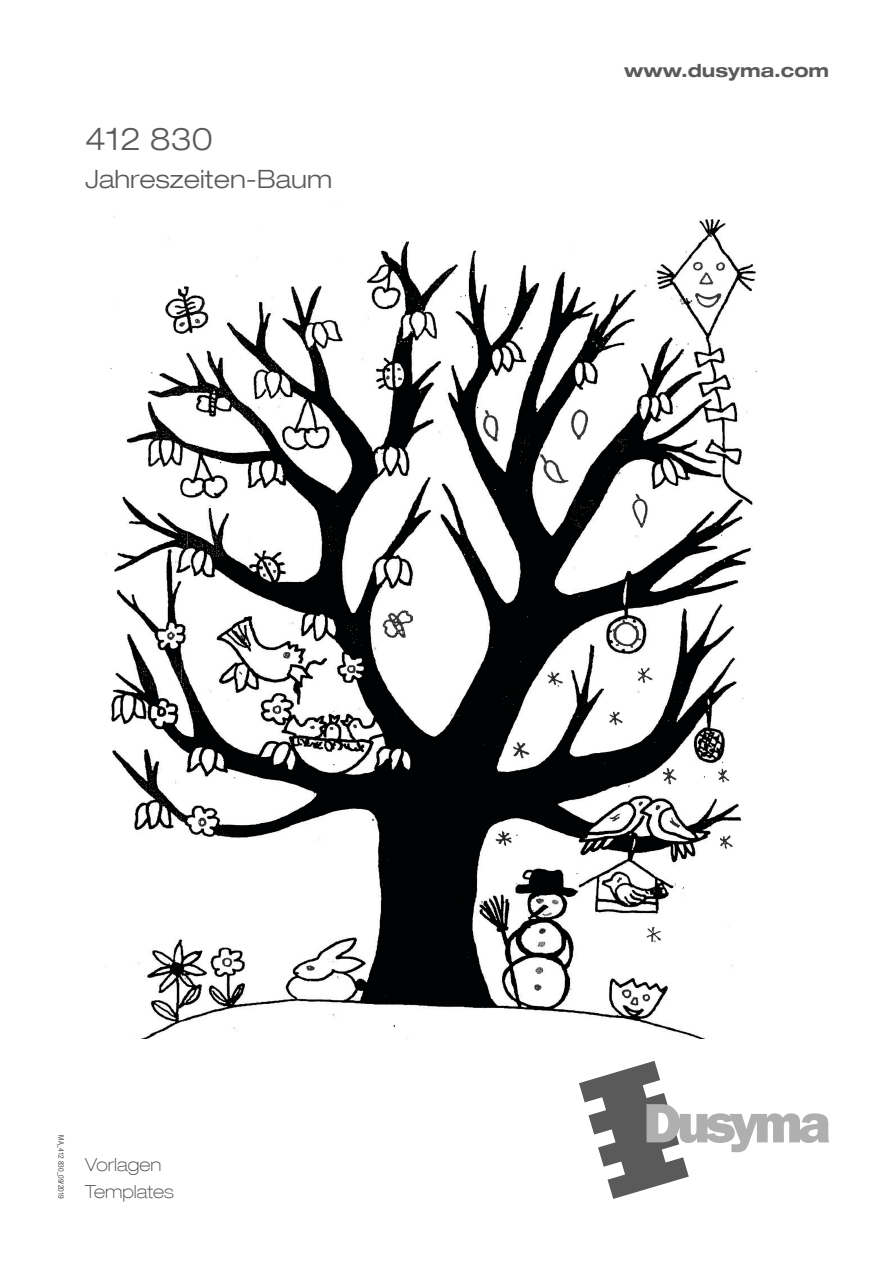
<style>
.page{position:relative;width:893px;height:1263px;background:#fff}
.page>*{position:absolute;margin:0;border:0;box-sizing:border-box;transform-origin:0 0}
.Überschrift_4{font:300 expanded 31.5px "Helvetica Neue LT Com";color:#5a5a5a}
.Überschrift_4-2{font:300 expanded 25.2px "Helvetica Neue LT Com";color:#5a5a5a}
.Überschrift_4-3{font:700 expanded 18.15px "Helvetica Neue LT Com";color:#5a5a5a}
.Überschrift_4-4{font:100 expanded 18px "Helvetica Neue LT Com";color:#4d4d4c}
.t1{font:300 condensed 7.5px "Helvetica Neue LT Com";color:#131413}
</style>
<div class="page">
<svg style="left:579px;top:1061px;width:250px;height:138px"></svg>
<img style="left:106px;top:216px;width:651px;height:822px">
<p class="Überschrift_4" style="left:85px;top:119px;width:129px">412 830</p>
<p class="Überschrift_4-2" style="left:85px;top:163px;width:249px">Jahreszeiten-Baum</p>
<p class="Überschrift_4-3" style="left:624px;top:58px;width:206px">www.dusyma.com</p>
<p class="t1" style="left:65px;top:1135px;width:65px;rotate:90deg">MA_412 830_09/2019</p>
<p class="Überschrift_4-4" style="left:85px;top:1154px;width:78px">Vorlagen</p>
<p class="Überschrift_4-4" style="left:85px;top:1180px;width:90px">Templates</p>
</div>
